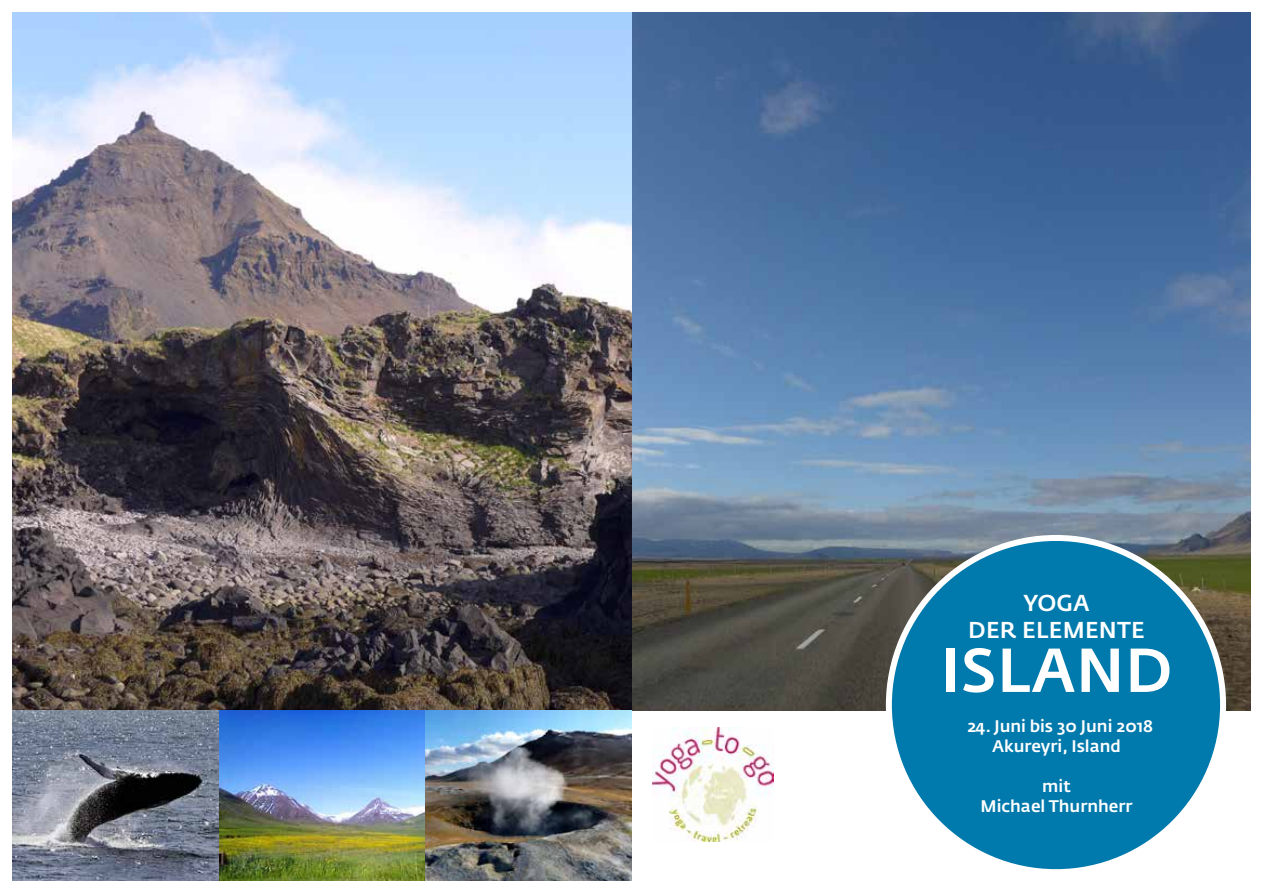
<style>
.page{position:relative;width:1263px;height:893px;background:#fff}
.page>*{position:absolute;margin:0;border:0;box-sizing:border-box;transform-origin:0 0}
.t1{font:500 61.35px "Fedra Sans Std";letter-spacing:.01em;color:#fff}
.t2{font:500 22.8px/27.3px "Fedra Sans Std";letter-spacing:.01em;color:#fff;text-align:center}
.t3{font:500 16.65px/20px "Fedra Sans Std";color:#fff;text-align:center}
</style>
<div class="page">
<img style="left:13px;top:13px;width:1237px;height:697px">
<div style="left:889px;top:538px;width:334px;height:334px;background:#0079ac;border-radius:50%"></div>
<svg style="left:1221px;top:38px;width:4px;height:4px"></svg>
<img style="left:13px;top:710px;width:618px;height:170px">
<img style="left:652px;top:727px;width:121px;height:115px">
<h2 class="t2" style="left:968px;top:589px;width:178px">YOGA<br>DER ELEMENTE</h2>
<h1 class="t1" style="left:941px;top:632px;width:233px">ISLAND</h1>
<p class="t3" style="left:967px;top:716px;width:187px">24. Juni bis 30 Juni 2018<br>Akureyri, Island</p>
<p class="t3" style="left:980px;top:776px;width:153px">mit<br>Michael Thurnherr</p>
</div>
